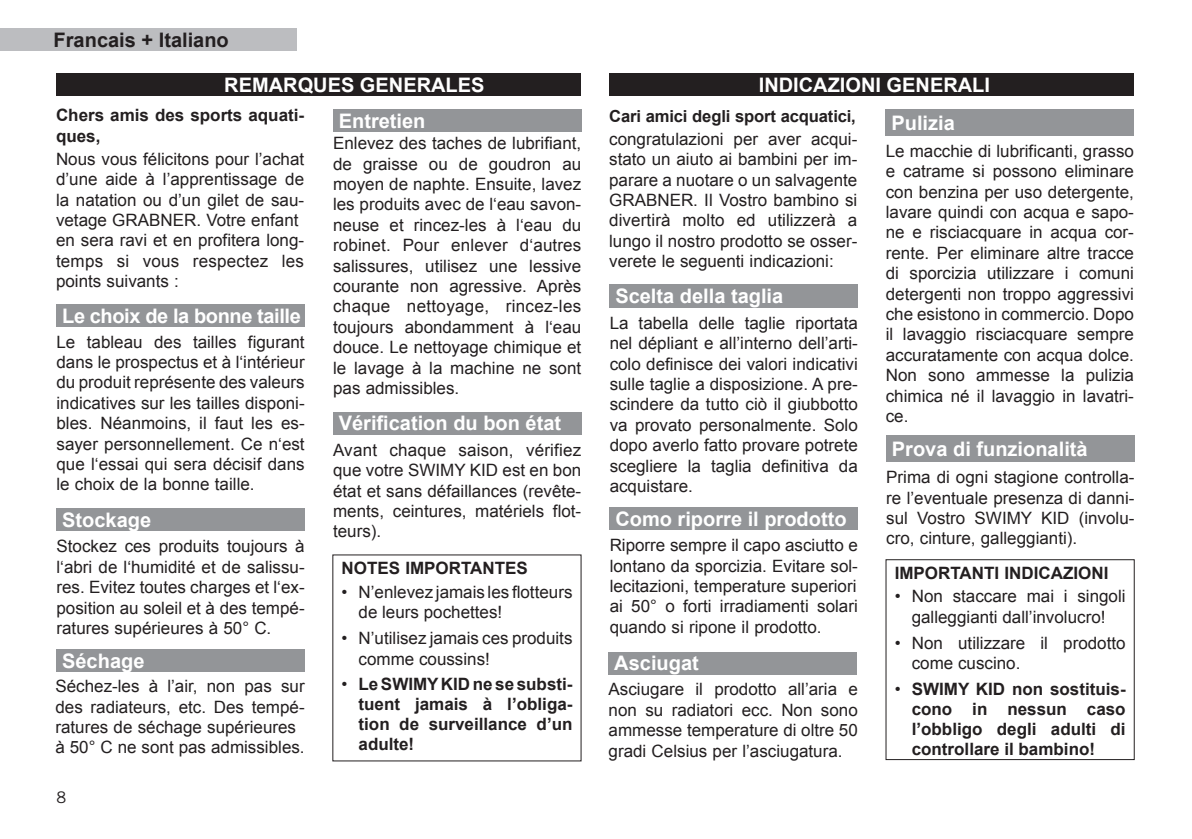
<style>
.page{position:relative;width:1192px;height:839px;background:#fff}
.page>*{position:absolute;margin:0;border:0;box-sizing:border-box;transform-origin:0 0}
.t1{font:700 20px "Arial";color:#fff}
.t2{font:700 20px "Arial";letter-spacing:-.02em;color:#fff}
.t3{font:700 20px "Arial";color:#231f20}
.t4{font:17px/20.4px "Arial";color:#231f20;text-align:justify}
.t5{font:700 17px/20px "Arial";color:#231f20;text-align:justify}
.t6{font:700 16.6px "Arial";letter-spacing:-.01em;color:#231f20}
.t7{font:16px "Trade Gothic";color:#231f20}
.s1{font-weight:400}
</style>
<div class="page">
<div style="left:0;top:28px;width:297px;height:23px;background:#bcbdc0"></div>
<div style="left:56px;top:73px;width:524px;height:23px;background:#231f20"></div>
<div style="left:609px;top:73px;width:524px;height:23px;background:#231f20"></div>
<div style="left:333px;top:109px;width:248px;height:23px;background:#939598"></div>
<div style="left:56px;top:649px;width:249px;height:23px;background:#939598"></div>
<div style="left:56px;top:304px;width:249px;height:23px;background:#939598"></div>
<div style="left:609px;top:284px;width:248px;height:24px;background:#939598"></div>
<div style="left:56px;top:508px;width:249px;height:23px;background:#939598"></div>
<div style="left:609px;top:507px;width:248px;height:23px;background:#939598"></div>
<div style="left:608px;top:651px;width:248px;height:23px;background:#939598"></div>
<div style="left:885px;top:110px;width:248px;height:26px;background:#939598"></div>
<div style="left:333px;top:411px;width:248px;height:23px;background:#939598"></div>
<div style="left:886px;top:435px;width:248px;height:26px;background:#939598"></div>
<p class="t3" style="left:54px;top:27px;width:177px">Francais + Italiano</p>
<p class="t1" style="left:224px;top:72px;width:262px">REMARQUES GENERALES</p>
<p class="t1" style="left:758px;top:72px;width:233px">INDICAZIONI GENERALI</p>
<p class="t1" style="left:339px;top:108px;width:88px">Entretien</p>
<p class="t5" style="left:56px;top:105px;width:250px">Chers amis des sports aquati&shy;ques,</p>
<p class="t4" style="left:56px;top:149px;width:250px;text-align:left">Nous vous félicitons pour l’achat d’une aide à l’apprentissage de la natation ou d’un gilet de sau&shy;vetage GRABNER. Votre enfant en sera ravi et en profitera long&shy;temps si vous respectez les points suivants :</p>
<p class="t6" style="left:609px;top:105px;width:248px">Cari amici degli sport acquatici,</p>
<p class="t4" style="left:609px;top:129px;width:250px;text-align:left">congratulazioni per aver acqui&shy;stato un aiuto ai bambini per im-- parare a nuotare o un salvagente<br>GRABNER. Il Vostro bambino si divertirà molto ed utilizzerà a lungo il nostro prodotto se osser&shy;verete le seguenti indicazioni:</p>
<p class="t1" style="left:891px;top:110px;width:65px">Pulizia</p>
<p class="t4" style="left:885px;top:141px;width:250px">Le macchie di lubrificanti, grasso e catrame si possono eliminare con benzina per uso detergente, lavare quindi con acqua e sapo&shy;ne e risciacquare in acqua cor&shy;rente. Per eliminare altre tracce di sporcizia utilizzare i comuni detergenti non troppo aggressivi che esistono in commercio. Dopo il lavaggio risciacquare sempre accuratamente con acqua dolce.<br>Non sono ammesse la pulizia chimica né il lavaggio in lavatri&shy;ce.</p>
<p class="t4" style="left:333px;top:133px;width:250px">Enlevez des taches de lubrifiant, de graisse ou de goudron au moyen de naphte. Ensuite, lavez les produits avec de l‘eau savon&shy;neuse et rincez-les à l‘eau du robinet. Pour enlever d‘autres salissures, utilisez une lessive courante non agressive. Après chaque nettoyage, rincez-les toujours abondamment à l‘eau douce. Le nettoyage chimique et le lavage à la machine ne sont pas admissibles.</p>
<p class="t1" style="left:339px;top:410px;width:224px">Vérification du bon état</p>
<p class="t4" style="left:333px;top:440px;width:250px">Avant chaque saison, vérifiez que votre SWIMY KID est en bon état et sans défaillances (revête&shy;ments, ceintures, matériels flot&shy;teurs).</p>
<p class="t1" style="left:891px;top:436px;width:197px">Prova di funzionalità</p>
<p class="t1" style="left:615px;top:283px;width:169px">Scelta della taglia</p>
<p class="t4" style="left:609px;top:313px;width:250px">La tabella delle taglie riportata nel dépliant e all’interno dell’arti&shy;colo definisce dei valori indicativi sulle taglie a disposizione. A pre&shy;scindere da tutto ciò il giubbotto va provato personalmente. Solo dopo averlo fatto provare potrete scegliere la taglia definitiva da acquistare.</p>
<p class="t2" style="left:62px;top:302px;width:240px">Le choix de la bonne taille</p>
<p class="t4" style="left:56px;top:331px;width:250px;text-align:left">Le tableau des tailles figurant dans le prospectus et à l‘intérieur du produit représente des valeurs indicatives sur les tailles disponi&shy;bles. Néanmoins, il faut les es-- sayer personnellement. Ce n‘est que l‘essai qui sera décisif dans le choix de la bonne taille.</p>
<p class="t4" style="left:886px;top:467px;width:250px">Prima di ogni stagione controlla&shy;re l’eventuale presenza di danni&shy;sul Vostro SWIMY KID (involu&shy;cro, cinture, galleggianti).</p>
<p class="t1" style="left:615px;top:506px;width:233px">Como riporre il prodotto</p>
<p class="t4" style="left:609px;top:535px;width:250px">Riporre sempre il capo asciutto e lontano da sporcizia. Evitare sol&shy;lecitazioni, temperature superiori ai 50° o forti irradiamenti solari quando si ripone il prodotto.</p>
<p class="t1" style="left:62px;top:507px;width:90px">Stockage</p>
<p class="t4" style="left:56px;top:536px;width:250px">Stockez ces produits toujours à l‘abri de l‘humidité et de salissu&shy;res. Evitez toutes charges et l‘ex&shy;position au soleil et à des tempé&shy;ratures supérieures à 50° C.</p>
<p class="t5" style="left:341px;top:559px;width:188px">NOTES IMPORTANTES</p>
<p class="t4" style="left:358px;top:581px;width:215px;text-indent:-17px">• N’enlevez jamais les flotteurs de leurs pochettes!</p>
<p class="t4" style="left:358px;top:628px;width:215px;text-indent:-17px">• N’utilisez jamais ces produits comme coussins!</p>
<p class="t5" style="left:358px;top:674px;width:215px;text-indent:-17px"><span class="s1">•</span> Le SWIMY KID ne se substi&shy;tuent jamais à l’obliga&shy;tion de surveillance d’un adulte!</p>
<p class="t5" style="left:894px;top:564px;width:215px">IMPORTANTI INDICAZIONI</p>
<p class="t4" style="left:894px;top:586px;width:232px;text-align:center">• Non staccare mai i singoli galleggianti dall’involucro!</p>
<p class="t4" style="left:911px;top:633px;width:215px;text-indent:-17px">• Non utilizzare il prodotto come cuscino.</p>
<p class="t5" style="left:911px;top:679px;width:215px;text-indent:-17px"><span class="s1">•</span> SWIMY KID non sostituis&shy;cono in nessun caso l’obbligo degli adulti di controllare il bambino!</p>
<p class="t1" style="left:62px;top:647px;width:84px">Séchage</p>
<p class="t1" style="left:614px;top:650px;width:86px">Asciugat</p>
<p class="t4" style="left:608px;top:679px;width:251px">Asciugare il prodotto all’aria e non su radiatori ecc. Non sono ammesse temperature di oltre 50 gradi Celsius per l’asciugatura.</p>
<p class="t4" style="left:55px;top:676px;width:251px;text-align:left">Séchez-les à l’air, non pas sur des radiateurs, etc. Des tempé&shy;ratures de séchage supérieures à 50° C ne sont pas admissibles.</p>
<p class="t7" style="left:56px;top:787px;width:11px">8</p>
</div>
